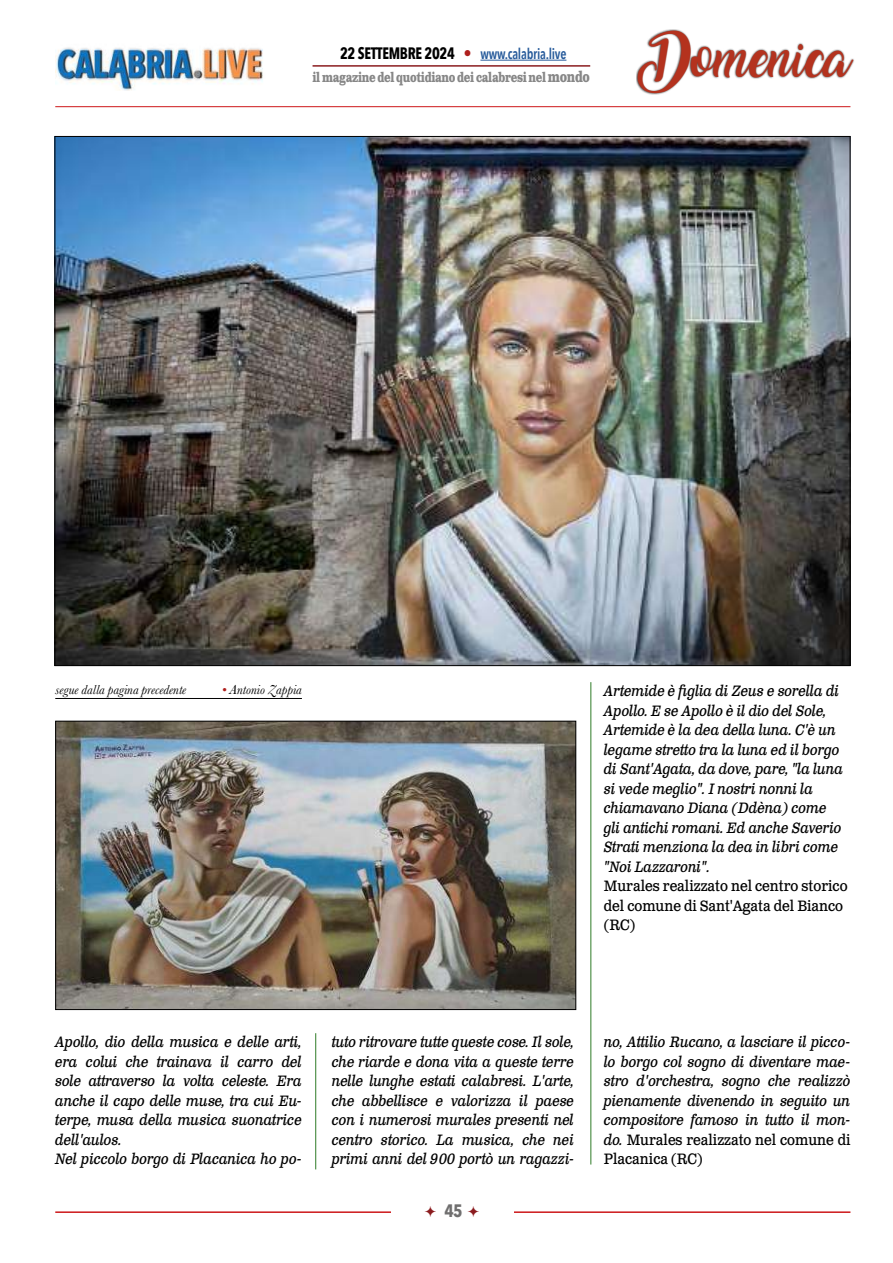
<style>
.page{position:relative;width:893px;height:1263px;background:#fff}
.page>*{position:absolute;margin:0;border:0;box-sizing:border-box;transform-origin:0 0}
.t1{font:34.5px "Amarillo";color:#b4321e}
.t2{font:700 18px "Avenir Next Condensed";color:#706f6f}
.t3{font:italic 15px/19.5px "Clarendon Text Pro";letter-spacing:-.02em;color:#000;scale:.9 1}
.t4{font:15px/19.5px "Clarendon Text Pro";color:#000;scale:.9 1}
.t5{font:600 15px "Avenir Next Condensed";letter-spacing:-.02em;color:#275b9b;scale:.9 1}
.t6{font:700 13.5px "Clarendon Text Pro";letter-spacing:-.03em;color:#878787;scale:.75 1}
.t7{font:italic 13.5px "Baskerville";color:#000}
.s1{font-weight:700;font-size:16.5px;color:#000}
.s2{font-family:"Clarendon Text Pro";font-weight:700;font-size:16.5px;color:#af1f1d}
.s3{font-size:15px}
.s4{color:#af1f1d}
.s5{font-style:normal}
</style>
<div class="page">
<img style="left:55px;top:47px;width:208px;height:44px">
<hr style="left:55px;top:106px;width:795px;height:1px;background:#cd1719">
<div style="left:636px;top:29px;width:219px;height:66px;background:#000;opacity:.75"></div>
<hr style="left:480px;top:60px;width:86px;height:1px;background:#275b9b">
<hr style="left:313px;top:65px;width:277px;height:2px;background:#8b1c1f">
<hr style="left:55px;top:1211px;width:795px;height:2px;background:#cd1719">
<div style="left:391px;top:1199px;width:122px;height:29px;background:#fff"></div>
<hr style="left:55px;top:698px;width:247px;height:1px;background:#000">
<img style="left:57px;top:138px;width:791px;height:526px">
<img style="left:57px;top:723px;width:517px;height:285px">
<div style="left:55px;top:721px;width:521px;height:289px;border:1px solid #000"></div>
<hr style="left:591px;top:682px;width:1px;height:482px;background:#2f7b27">
<hr style="left:315px;top:1033px;width:1px;height:136px;background:#2f7b27">
<p class="t5" style="left:340px;top:41px;width:253px"><span class="s1">22 SETTEMBRE 2024</span> <span class="s2">•</span> www.calabria.live</p>
<p class="t6" style="left:313px;top:69px;width:371px">il magazine del quotidiano dei calabresi nel <span class="s3">mondo</span></p>
<h1 class="t1" style="left:643px;top:45px;width:209px">Domenica</h1>
<p class="t7" style="left:55px;top:681px;width:133px">segue dalla pagina precedente</p>
<p class="t7" style="left:222px;top:681px;width:82px"><span class="s4">•</span> Antonio Zappia</p>
<p class="t3" style="left:604px;top:681px;width:267px">Artemide è figlia di Zeus e sorella di Apollo. E se Apollo è il dio del Sole, Artemide è la dea della luna. C'è un legame stretto tra la luna ed il borgo di Sant'Agata, da dove, pare, "la luna si vede meglio". I nostri nonni la chiamavano Diana (Ddèna) come gli antichi romani. Ed anche Saverio Strati menziona la dea in libri come "Noi Lazzaroni".</p>
<p class="t4" style="left:604px;top:877px;width:272px">Murales realizzato nel centro storico del comune di Sant'Agata del Bianco (RC)</p>
<p class="t3" style="left:55px;top:1032px;width:276px">Apollo, dio della musica e delle arti, era colui che trainava il carro del sole attraverso la volta celeste. Era anche il capo delle muse, tra cui Eu&shy;terpe, musa della musica suonatrice dell'aulos.<br>Nel piccolo borgo di Placanica ho po-</p>
<p class="t3" style="left:332px;top:1032px;width:271px;text-align:justify">tuto ritrovare tutte queste cose. Il sole, che riarde e dona vita a queste terre nelle lunghe estati calabresi. L'arte, che abbellisce e valorizza il paese con i numerosi murales presenti nel centro storico. La musica, che nei primi anni del 900 portò un ragazzi-</p>
<p class="t3" style="left:604px;top:1032px;width:276px;text-align:justify">no, Attilio Rucano, a lasciare il picco&shy;lo borgo col sogno di diventare mae&shy;stro d'orchestra, sogno che realizzò pienamente divenendo in seguito un compositore famoso in tutto il mon&shy;do. <span class="s5">Murales realizzato nel comune di Placanica (RC)</span></p>
<p class="t2" style="left:445px;top:1200px;width:20px">45</p>
</div>
